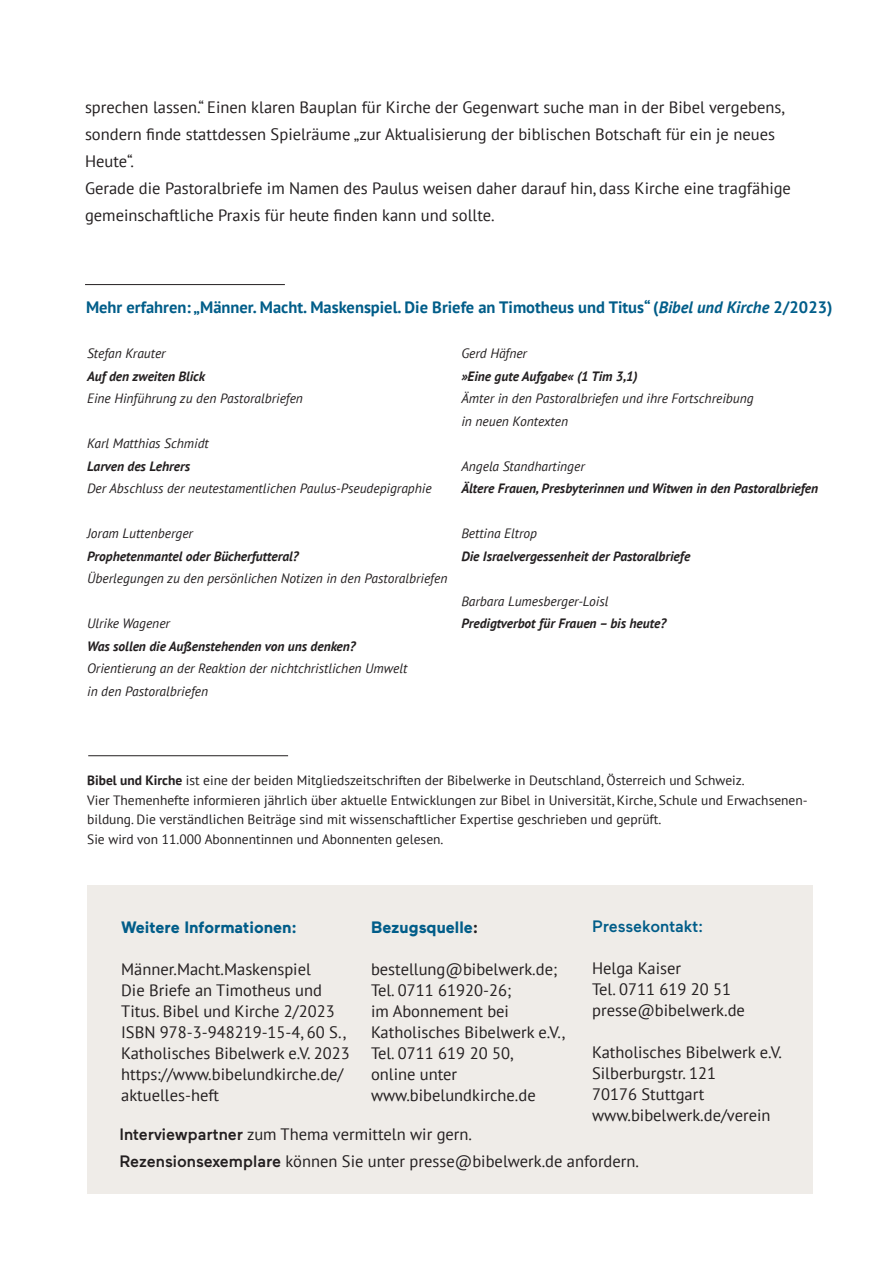
<style>
.page{position:relative;width:893px;height:1263px;background:#fff}
.page>*{position:absolute;margin:0;border:0;box-sizing:border-box;transform-origin:0 0}
.t1{font:16.5px/21px "PT Sans";color:#231f20}
.t2{font:700 16.5px "PT Sans";color:#015d89}
.t3{font:700 16.5px "Maax";color:#015d89}
.t4{font:500 16.5px "Maax";color:#015d89}
.t5{font:italic 13.5px "PT Sans";color:#231f20}
.t6{font:13.5px/19.5px "PT Sans";color:#231f20}
.t7{font:italic 700 13.5px "PT Sans";color:#231f20}
.s1{font-style:italic}
.s2{font-weight:700}
.s3{color:#231f20}
.s4{font-family:"Maax";font-weight:500}
</style>
<div class="page">
<div style="left:87px;top:885px;width:725px;height:309px;background:#efece8"></div>
<hr style="left:88px;top:755px;width:200px;height:1px;background:#231f20">
<hr style="left:85px;top:284px;width:200px;height:1px;background:#231f20">
<p class="t1" style="left:85px;top:93px;width:701px;line-height:27px">sprechen lassen.“ Einen klaren Bauplan für Kirche der Gegenwart suche man in der Bibel vergebens, sondern finde stattdessen Spielräume „zur Aktualisierung der biblischen Botschaft für ein je neues<br>Heute“.</p>
<p class="t1" style="left:85px;top:174px;width:707px;line-height:27px">Gerade die Pastoralbriefe im Namen des Paulus weisen daher darauf hin, dass Kirche eine tragfähige gemeinschaftliche Praxis für heute finden kann und sollte.</p>
<p class="t2" style="left:86px;top:296px;width:748px">Mehr erfahren: „Männer. Macht. Maskenspiel. Die Briefe an Timotheus und Titus“ (<span class="s1">Bibel und Kirche</span> 2/2023)</p>
<p class="t5" style="left:87px;top:345px;width:80px">Stefan Krauter</p>
<p class="t7" style="left:87px;top:367px;width:119px">Auf den zweiten Blick</p>
<p class="t5" style="left:87px;top:390px;width:217px">Eine Hinführung zu den Pastoralbriefen</p>
<p class="t5" style="left:87px;top:435px;width:123px">Karl Matthias Schmidt</p>
<p class="t7" style="left:87px;top:457px;width:104px">Larven des Lehrers</p>
<p class="t5" style="left:87px;top:480px;width:346px">Der Abschluss der neutestamentlichen Paulus-Pseudepigraphie</p>
<p class="t5" style="left:87px;top:525px;width:107px">Joram Luttenberger</p>
<p class="t7" style="left:87px;top:547px;width:213px">Prophetenmantel oder Bücherfutteral?</p>
<p class="t5" style="left:87px;top:570px;width:362px">Überlegungen zu den persönlichen Notizen in den Pastoralbriefen</p>
<p class="t5" style="left:87px;top:615px;width:84px">Ulrike Wagener</p>
<p class="t7" style="left:87px;top:637px;width:270px">Was sollen die Außenstehenden von uns denken?</p>
<p class="t5" style="left:87px;top:660px;width:322px">Orientierung an der Reaktion der nichtchristlichen Umwelt</p>
<p class="t5" style="left:87px;top:682px;width:122px">in den Pastoralbriefen</p>
<p class="t5" style="left:461px;top:345px;width:67px">Gerd Häfner</p>
<p class="t7" style="left:461px;top:367px;width:178px">»Eine gute Aufgabe« (1 Tim 3,1)</p>
<p class="t5" style="left:461px;top:390px;width:294px">Ämter in den Pastoralbriefen und ihre Fortschreibung</p>
<p class="t5" style="left:461px;top:412px;width:108px">in neuen Kontexten</p>
<p class="t5" style="left:461px;top:457px;width:125px">Angela Standhartinger</p>
<p class="t7" style="left:461px;top:479px;width:358px">Ältere Frauen, Presbyterinnen und Witwen in den Pastoralbriefen</p>
<p class="t5" style="left:461px;top:525px;width:77px">Bettina Eltrop</p>
<p class="t7" style="left:461px;top:547px;width:230px">Die Israelvergessenheit der Pastoralbriefe</p>
<p class="t5" style="left:461px;top:592px;width:149px">Barbara Lumesberger-Loisl</p>
<p class="t7" style="left:461px;top:614px;width:206px">Predigtverbot für Frauen – bis heute?</p>
<p class="t6" style="left:87px;top:770px;width:659px"><span class="s2">Bibel und Kirche</span> ist eine der beiden Mitgliedszeitschriften der Bibelwerke in Deutschland, Österreich und Schweiz.</p>
<p class="t6" style="left:87px;top:790px;width:722px">Vier Themenhefte informieren jährlich über aktuelle Entwicklungen zur Bibel in Universität, Kirche, Schule und Erwachsenen&shy;bildung. Die verständlichen Beiträge sind mit wissenschaftlicher Expertise geschrieben und geprüft.<br>Sie wird von 11.000 Abonnentinnen und Abonnenten gelesen.</p>
<p class="t3" style="left:121px;top:918px;width:177px">Weitere Informationen:</p>
<p class="t1" style="left:121px;top:958px;width:215px">Männer.Macht.Maskenspiel<br>Die Briefe an Timotheus und<br>Titus. Bibel und Kirche 2/2023</p>
<p class="t1" style="left:121px;top:1021px;width:226px">ISBN 978-3-948219-15-4, 60 S.,</p>
<p class="t1" style="left:121px;top:1042px;width:230px">Katholisches Bibelwerk e.V. 2023</p>
<p class="t1" style="left:121px;top:1063px;width:224px">https://www.bibelundkirche.de/ aktuelles-heft</p>
<p class="t3" style="left:371px;top:918px;width:109px">Bezugsquelle<span class="s3">:</span></p>
<p class="t1" style="left:371px;top:958px;width:188px">bestellung@bibelwerk.de;<br>Tel. 0711 61920-26;</p>
<p class="t1" style="left:371px;top:1000px;width:140px">im Abonnement bei</p>
<p class="t1" style="left:371px;top:1021px;width:196px">Katholisches Bibelwerk e.V.,</p>
<p class="t1" style="left:371px;top:1042px;width:144px">Tel. 0711 619 20 50,</p>
<p class="t1" style="left:371px;top:1063px;width:166px">online unter www.bibelundkirche.de</p>
<p class="t1" style="left:119px;top:1123px;width:354px"><span class="s4">Interviewpartner</span> zum Thema vermitteln wir gern.</p>
<p class="t4" style="left:592px;top:917px;width:113px">Pressekontakt:</p>
<p class="t1" style="left:592px;top:957px;width:154px">Helga Kaiser<br>Tel. 0711 619 20 51 presse@bibelwerk.de</p>
<p class="t1" style="left:592px;top:1041px;width:191px">Katholisches Bibelwerk e.V.</p>
<p class="t1" style="left:592px;top:1062px;width:125px">Silberburgstr. 121</p>
<p class="t1" style="left:592px;top:1083px;width:114px">70176 Stuttgart</p>
<p class="t1" style="left:592px;top:1104px;width:180px">www.bibelwerk.de/verein</p>
<p class="t1" style="left:119px;top:1150px;width:521px"><span class="s4">Rezensionsexemplare</span> können Sie unter presse@bibelwerk.de anfordern.</p>
</div>
